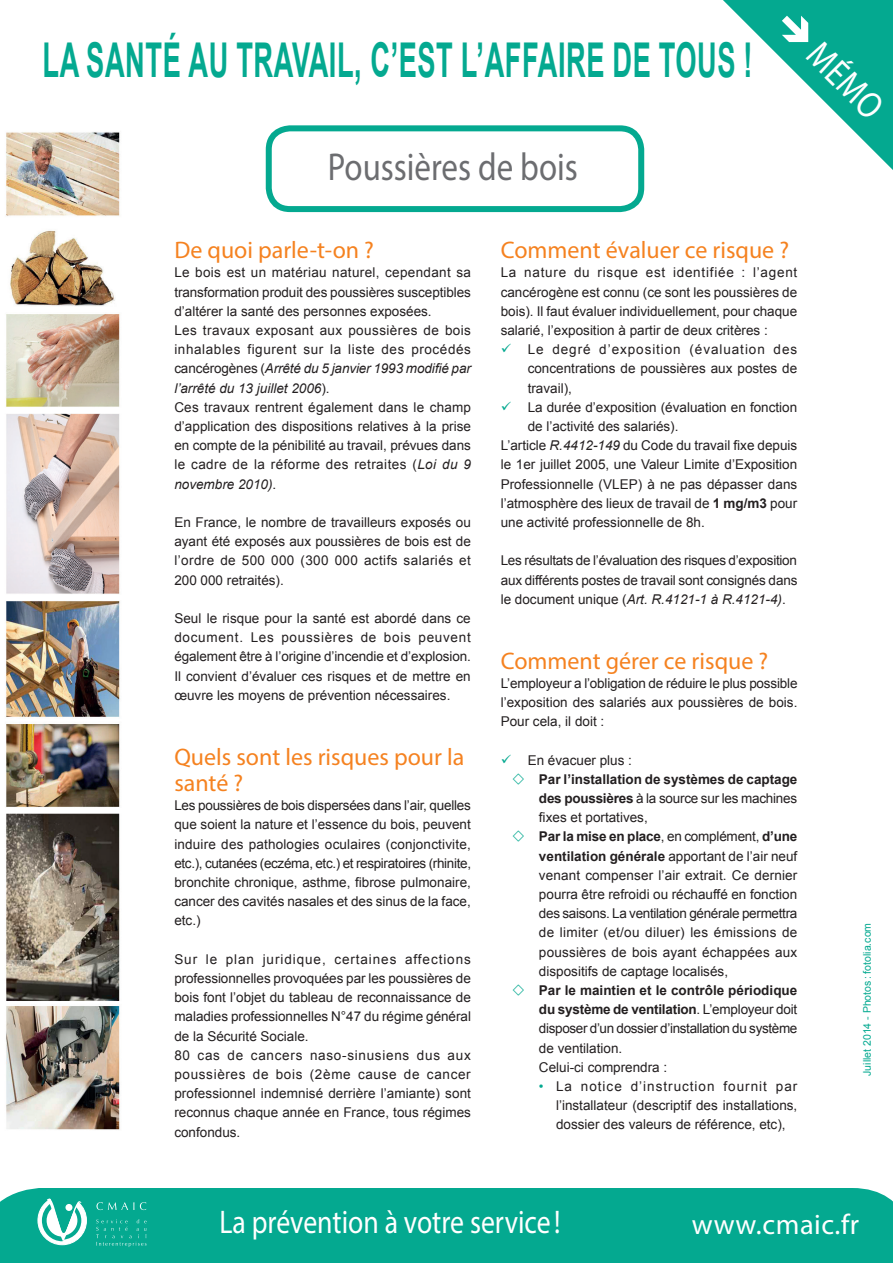
<style>
.page{position:relative;width:893px;height:1263px;background:#fff}
.page>*{position:absolute;margin:0;border:0;box-sizing:border-box;transform-origin:0 0}
.t1{font:700 48px "Arial";letter-spacing:.02em;color:#04a990;scale:.57 1}
.t2{font:39px "Myriad Pro";color:#6c6d70;scale:.84 1}
.t3{font:37.5px "Myriad Pro";color:#fff;scale:.84 1}
.t4{font:32.85px "Myriad Pro";color:#fff;scale:.85 1}
.t5{font:28.5px "Myriad Pro";letter-spacing:.02em;color:#fff}
.t6{font:24px/26.4px "Myriad Pro";color:#f58220}
.t7{font:13.5px/19.2px "Arial";color:#231f20;text-align:justify}
.t8{font:13.5px/19.2px "Arial";letter-spacing:-.025em;color:#231f20}
.t9{font:13.5px "Arial";letter-spacing:.07em;color:#231f20}
.t10{font:10.5px "Arial";color:#04a990}
.s1{font-style:italic}
.s2{font-weight:700}
.s3{color:#04a990}
</style>
<div class="page">
<div style="left:0;top:1188px;width:893px;height:75px;background:#04a990"></div>
<svg style="left:37px;top:1198px;width:50px;height:47px"></svg>
<svg style="left:96px;top:1202px;width:38px;height:8px"></svg>
<svg style="left:140px;top:1202px;width:6px;height:8px"></svg>
<svg style="left:96px;top:1219px;width:51px;height:28px"></svg>
<div style="left:266px;top:125px;width:378px;height:87px;border:6px solid #04a990;border-radius:21px"></div>
<img style="left:6px;top:132px;width:114px;height:998px">
<svg style="left:723px;top:0;width:170px;height:170px"></svg>
<h1 class="t1" style="left:43px;top:29px;width:1247px">LA SANTÉ AU TRAVAIL, C’EST L’AFFAIRE DE TOUS !</h1>
<h2 class="t2" style="left:328px;top:142px;width:299px">Poussières de bois</h2>
<h3 class="t3" style="left:798px;top:0;width:163px;rotate:45deg">➔MÉMO</h3>
<h3 class="t6" style="left:174px;top:237px;width:201px">De quoi parle-t-on ?</h3>
<p class="t7" style="left:174px;top:263px;width:298px;text-align:left">Le bois est un matériau naturel, cependant sa transformation produit des poussières susceptibles d’altérer la santé des personnes exposées.<br>Les travaux exposant aux poussières de bois inhalables figurent sur la liste des procédés cancérogènes (<span class="s1">Arrêté du 5 janvier 1993 modifié par l’arrêté du 13 juillet 2006</span>).<br>Ces travaux rentrent également dans le champ d’application des dispositions relatives à la prise en compte de la pénibilité au travail, prévues dans le cadre de la réforme des retraites (<span class="s1">Loi du 9 novembre 2010)</span>.</p>
<p class="t7" style="left:174px;top:513px;width:298px">En France, le nombre de travailleurs exposés ou ayant été exposés aux poussières de bois est de l’ordre de 500 000 (300 000 actifs salariés et 200 000 retraités).</p>
<p class="t7" style="left:174px;top:609px;width:298px">Seul le risque pour la santé est abordé dans ce document. Les poussières de bois peuvent également être à l’origine d’incendie et d’explosion.<br>Il convient d’évaluer ces risques et de mettre en œuvre les moyens de prévention nécessaires.</p>
<h3 class="t6" style="left:174px;top:743px;width:291px">Quels sont les risques pour la santé ?</h3>
<p class="t7" style="left:174px;top:796px;width:298px">Les poussières de bois dispersées dans l’air, quelles que soient la nature et l’essence du bois, peuvent induire des pathologies oculaires (conjonctivite, etc.), cutanées (eczéma, etc.) et respiratoires (rhinite, bronchite chronique, asthme, fibrose pulmonaire, cancer des cavités nasales et des sinus de la face, etc.)</p>
<p class="t7" style="left:174px;top:949px;width:298px;text-align:left">Sur le plan juridique, certaines affections professionnelles provoquées par les poussières de bois font l’objet du tableau de reconnaissance de maladies professionnelles N°47 du régime général de la Sécurité Sociale.<br>80 cas de cancers naso-sinusiens dus aux poussières de bois (2ème cause de cancer professionnel indemnisé derrière l’amiante) sont reconnus chaque année en France, tous régimes confondus.</p>
<h3 class="t6" style="left:501px;top:237px;width:290px">Comment évaluer ce risque ?</h3>
<p class="t7" style="left:501px;top:263px;width:298px">La nature du risque est identifiée : l’agent cancérogène est connu (ce sont les poussières de bois). Il faut évaluer individuellement, pour chaque salarié, l’exposition à partir de deux critères :</p>
<p class="t9" style="left:528px;top:341px;width:271px">Le degré d’exposition (évaluation des</p>
<p class="t7" style="left:528px;top:359px;width:271px">concentrations de poussières aux postes de</p>
<p class="t7" style="left:528px;top:378px;width:46px">travail),</p>
<p class="t7" style="left:528px;top:398px;width:271px">La durée d’exposition (évaluation en fonction</p>
<p class="t7" style="left:528px;top:417px;width:152px">de l’activité des salariés).</p>
<p class="t7" style="left:501px;top:436px;width:298px">L’article <span class="s1">R.4412-149</span> du Code du travail fixe depuis</p>
<p class="t7" style="left:501px;top:455px;width:298px">le 1er juillet 2005, une Valeur Limite d’Exposition</p>
<p class="t7" style="left:501px;top:474px;width:298px">Professionnelle (VLEP) à ne pas dépasser dans</p>
<p class="t7" style="left:501px;top:494px;width:298px">l’atmosphère des lieux de travail de <span class="s2">1 mg/m3</span> pour</p>
<p class="t7" style="left:501px;top:513px;width:206px">une activité professionnelle de 8h.</p>
<p class="t7" style="left:501px;top:551px;width:298px">Les résultats de l’évaluation des risques d’exposition aux différents postes de travail sont consignés dans le document unique (<span class="s1">Art. R.4121-1 à R.4121-4)</span>.</p>
<h3 class="t6" style="left:501px;top:647px;width:269px">Comment gérer ce risque ?</h3>
<p class="t7" style="left:501px;top:674px;width:298px">L’employeur a l’obligation de réduire le plus possible l’exposition des salariés aux poussières de bois.<br>Pour cela, il doit :</p>
<p class="t7" style="left:528px;top:750px;width:106px">En évacuer plus :</p>
<p class="t7" style="left:539px;top:770px;width:260px;text-align:left"><span class="s2">Par l’installation de systèmes de captage des poussières</span> à la source sur les machines fixes et portatives,<br><span class="s2">Par la mise en place</span>, en complément, <span class="s2">d’une ventilation générale</span> apportant de l’air neuf venant compenser l’air extrait. Ce dernier pourra être refroidi ou réchauffé en fonction des saisons. La ventilation générale permettra de limiter (et/ou diluer) les émissions de poussières de bois ayant échappées aux dispositifs de captage localisés,</p>
<p class="t8" style="left:539px;top:981px;width:260px"><span class="s2">Par le maintien et le contrôle périodique du système de ventilation</span>. L’employeur doit disposer d’un dossier d’installation du système de ventilation.<br>Celui-ci comprendra :</p>
<p class="t7" style="left:556px;top:1077px;width:243px;text-indent:-17px"><span class="s3">•</span> La notice d’instruction fournit par l’installateur (descriptif des installations, dossier des valeurs de référence, etc),</p>
<p class="t10" style="left:860px;top:1076px;width:155px;rotate:-90deg">Juillet 2014 - Photos : fotolia.com</p>
<h3 class="t4" style="left:219px;top:1202px;width:403px">La prévention à votre service!</h3>
<h3 class="t5" style="left:692px;top:1206px;width:169px">www.cmaic.fr</h3>
</div>
